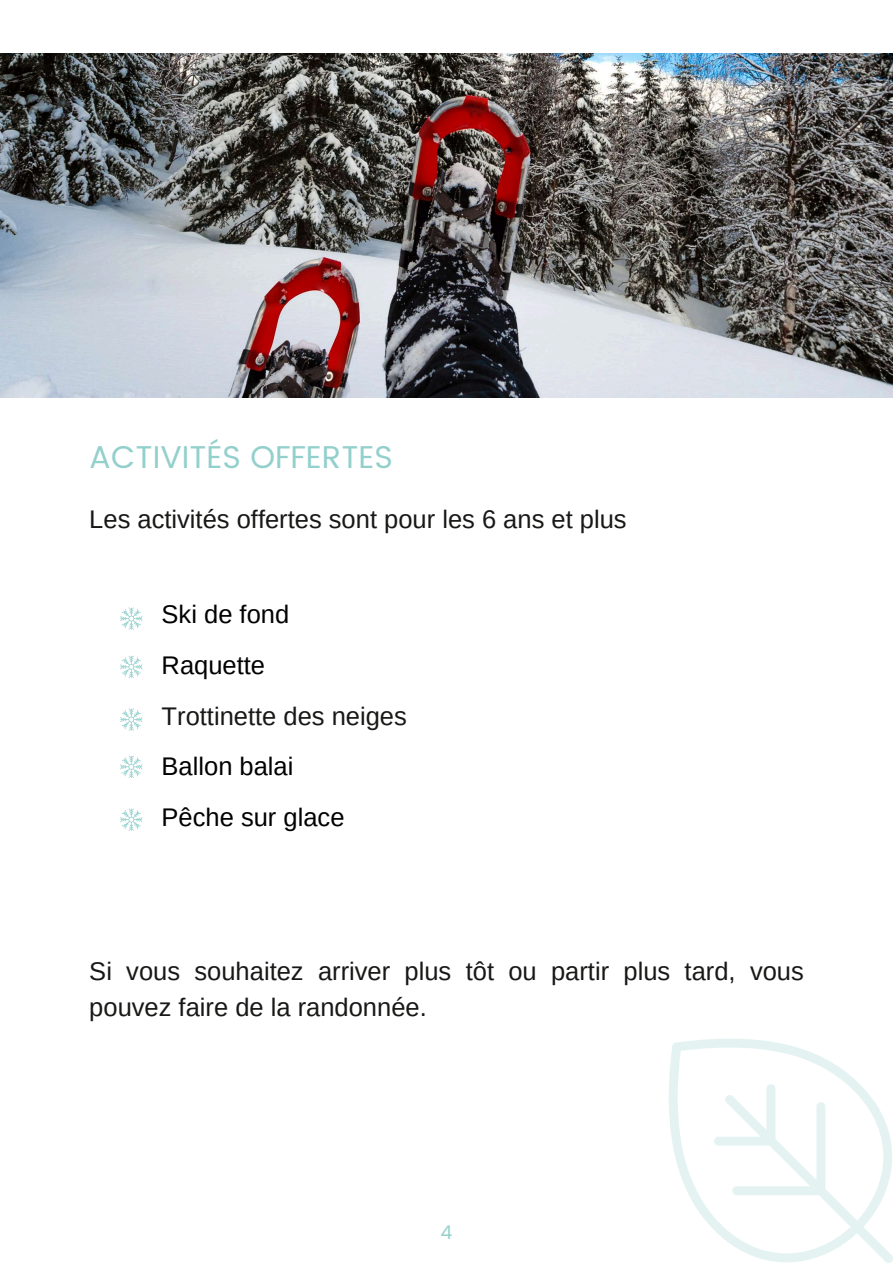
<style>
.page{position:relative;width:893px;height:1263px;background:#fff}
.page>*{position:absolute;margin:0;border:0;box-sizing:border-box;transform-origin:0 0}
.t1{font:31.5px "Poppins";color:#93d0cc}
.t2{font:25.5px/35.4px "Arimo";color:#181817}
.t3{font:25.5px/50.6px "Arimo";color:#000}
.t4{font:18.75px "Poppins";color:#93d0cc}
</style>
<div class="page">
<img style="left:0;top:53px;width:893px;height:344px">
<svg style="left:669px;top:1039px;width:224px;height:224px"></svg>
<svg style="left:120px;top:607px;width:22px;height:23px"></svg>
<svg style="left:120px;top:656px;width:22px;height:22px"></svg>
<svg style="left:120px;top:708px;width:22px;height:23px"></svg>
<svg style="left:120px;top:756px;width:22px;height:22px"></svg>
<svg style="left:120px;top:808px;width:22px;height:23px"></svg>
<p class="t1" style="left:89px;top:438px;width:305px">ACTIVITÉS OFFERTES</p>
<p class="t2" style="left:89px;top:501px;width:539px">Les activités offertes sont pour les 6 ans et plus</p>
<p class="t3" style="left:162px;top:589px;width:129px">Ski de fond<br>Raquette</p>
<p class="t2" style="left:162px;top:698px;width:247px">Trottinette des neiges</p>
<p class="t3" style="left:162px;top:741px;width:184px">Ballon balai<br>Pêche sur glace</p>
<p class="t2" style="left:89px;top:954px;width:716px">Si vous souhaitez arriver plus tôt ou partir plus tard, vous pouvez faire de la randonnée.</p>
<p class="t4" style="left:441px;top:1222px;width:13px">4</p>
</div>
